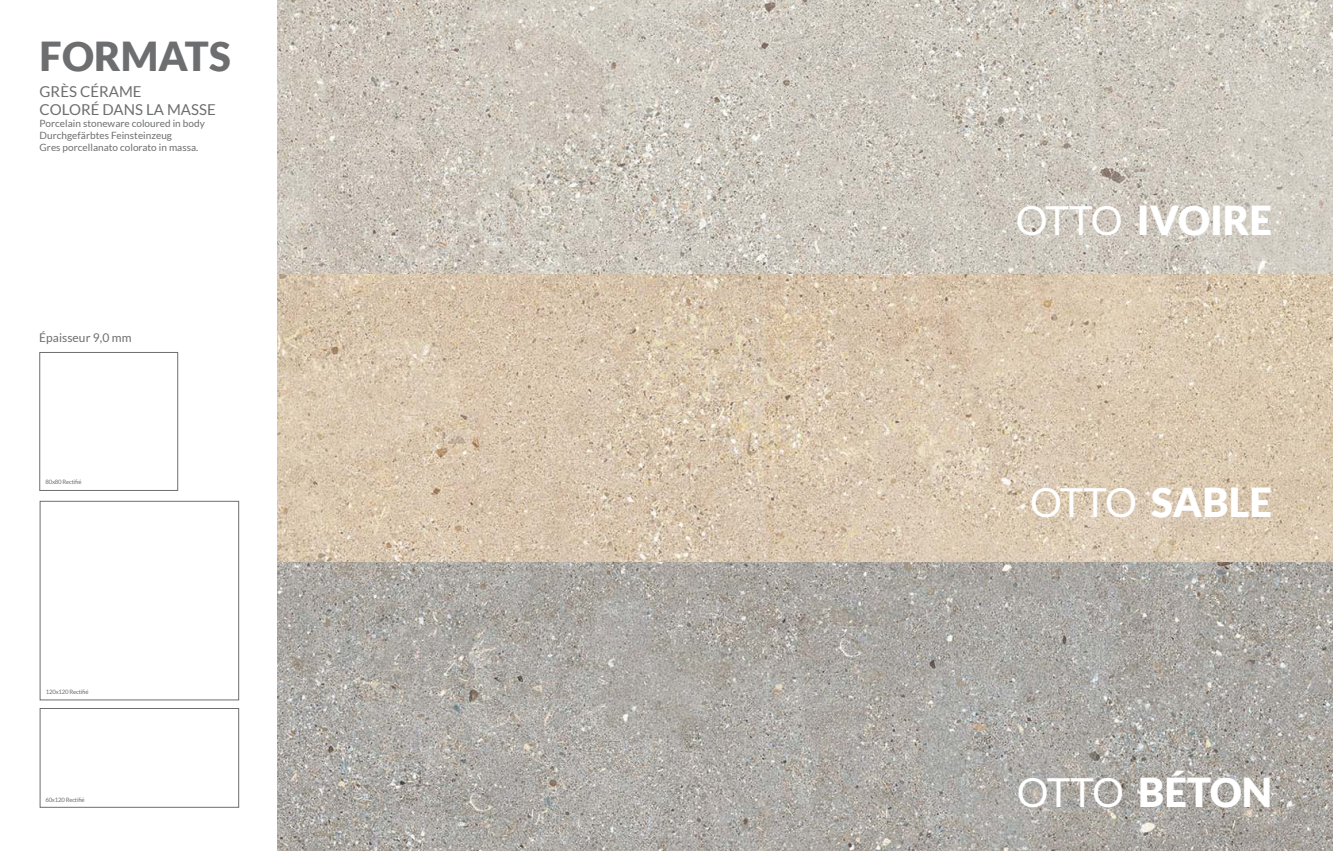
<style>
.page{position:relative;width:1333px;height:851px;background:#fff}
.page>*{position:absolute;margin:0;border:0;box-sizing:border-box;transform-origin:0 0}
.t1{font:900 40px "Lato";color:#fff}
.t2{font:900 40px "Lato";letter-spacing:.005em;color:#6d6e70}
.t3{font:15px/18px "Lato";letter-spacing:.005em;color:#6d6e70}
.t4{font:12px "Lato";letter-spacing:.005em;color:#6d6e70}
.t5{font:10px/12px "Lato";letter-spacing:.005em;color:#6d6e70}
.t6{font:6px "Lato";letter-spacing:-.03em;color:#6d6e70}
.s1{font-weight:400}
</style>
<div class="page">
<img style="left:277px;top:0;width:1055px;height:850px">
<div style="left:39px;top:352px;width:139px;height:139px;border:1px solid #6d6e70"></div>
<div style="left:40px;top:500px;width:199px;height:200px;border:1px solid #6d6e70"></div>
<div style="left:40px;top:707px;width:199px;height:100px;border:1px solid #6d6e70"></div>
<h1 class="t2" style="left:40px;top:31px;width:193px">FORMATS</h1>
<h2 class="t3" style="left:40px;top:83px;width:178px">GRÈS CÉRAME<br>COLORÉ DANS LA MASSE</h2>
<p class="t5" style="left:40px;top:117px;width:167px">Porcelain stoneware coloured in body<br>Durchgefärbtes Feinsteinzeug<br>Gres porcellanato colorato in massa.</p>
<p class="t4" style="left:39px;top:330px;width:94px">Épaisseur 9,0 mm</p>
<p class="t6" style="left:45px;top:478px;width:38px">80x80 Rectifié</p>
<p class="t6" style="left:46px;top:687px;width:44px">120x120 Rectifié</p>
<p class="t6" style="left:45px;top:796px;width:41px">60x120 Rectifié</p>
<h1 class="t1" style="left:1015px;top:195px;width:258px"><span class="s1">OTTO</span> IVOIRE</h1>
<h1 class="t1" style="left:1029px;top:478px;width:243px"><span class="s1">OTTO</span> SABLE</h1>
<h1 class="t1" style="left:1016px;top:767px;width:257px"><span class="s1">OTTO</span> BÉTON</h1>
</div>
